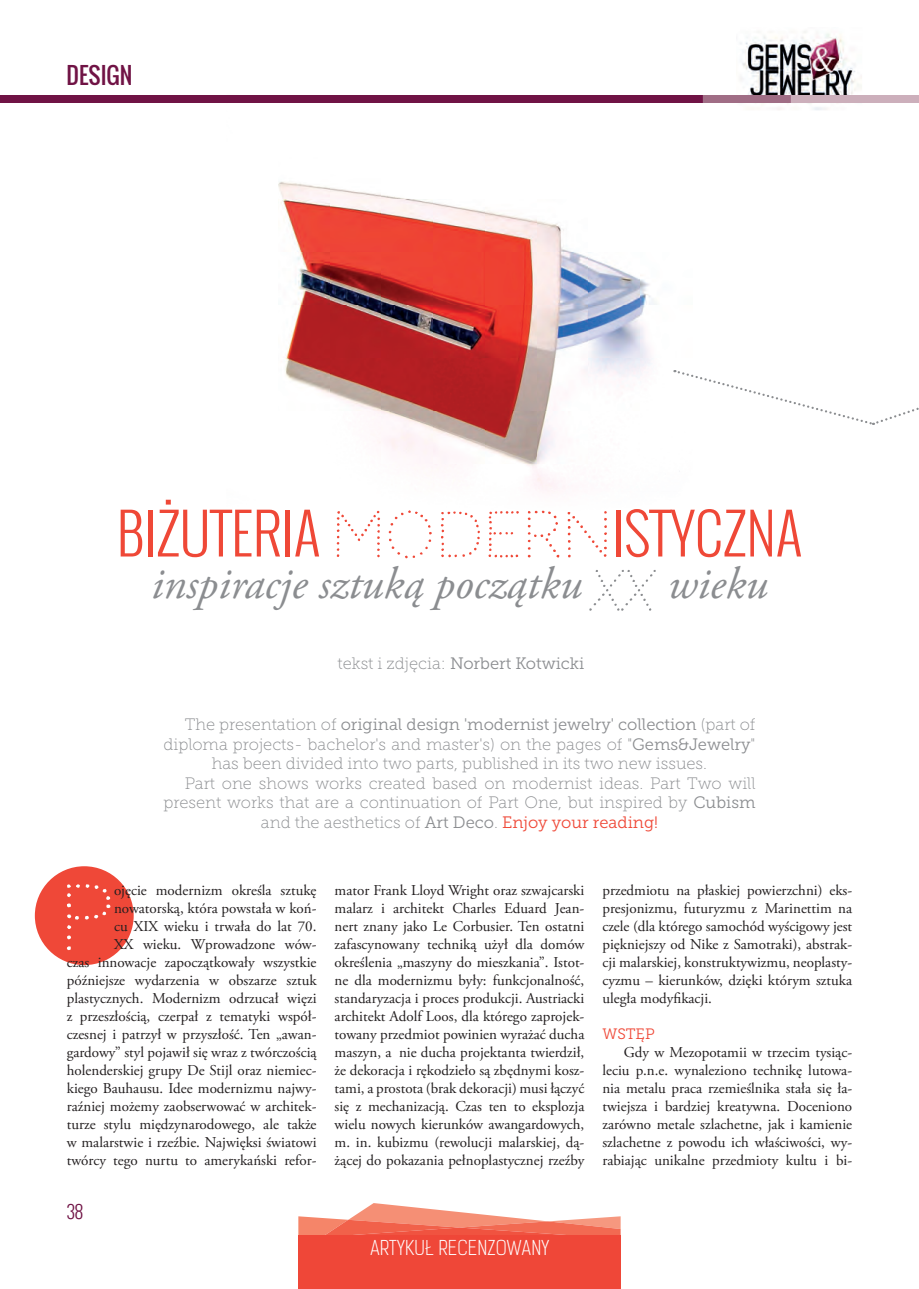
<style>
.page{position:relative;width:919px;height:1289px;background:#fff}
.page>*{position:absolute;margin:0;border:0;box-sizing:border-box;transform-origin:0 0}
.t1{font:89.25px "Codystar";color:#fff}
.t2{font:300 55.65px "Oswald";color:#ef4837}
.t3{font:italic 45px "Adobe Garamond Pro";color:#8b8d90}
.t4{font:22.5px "Oswald";color:#701345}
.t5{font:300 19.5px "Kelson Sans";letter-spacing:.015em;color:#fff}
.t6{font:300 18px "Oswald";color:#701345}
.t7{font:16.5px "Museo Slab 100";color:#8b8d90}
.t8{font:16.5px "Museo Slab 300";color:#8b8d90}
.t9{font:15px/18px "Adobe Garamond Pro";color:#231f20;text-align:justify}
.t10{font:15px "Museo Slab 300";color:#ef4837}
.s1{font-family:"Codystar";font-weight:400;font-size:62.1px}
.s2{font-family:"Codystar";font-style:normal;font-size:55.5px}
.s3{font-family:"Museo Slab 100"}
.s4{font-family:"Museo Slab 300"}
.s5{font-family:"Museo Slab 300";color:#ef4837}
</style>
<div class="page">
<img style="left:0;top:95px;width:906px;height:8px">
<img style="left:740px;top:31px;width:122px;height:79px">
<img style="left:736px;top:95px;width:126px;height:8px">
<div style="left:35px;top:866px;width:99px;height:99px;background:#ef4838;border-radius:50%"></div>
<img style="left:278px;top:181px;width:396px;height:310px">
<div style="left:227px;top:95px;width:465px;height:8px;background:#701345"></div>
<svg style="left:674px;top:370px;width:245px;height:55px"></svg>
<svg style="left:906px;top:95px;width:12px;height:8px"></svg>
<svg style="left:298px;top:1203px;width:322px;height:32px"></svg>
<div style="left:298px;top:1235px;width:322px;height:53px;background:#ef4738"></div>
<p class="t4" style="left:67px;top:58px;width:67px">DESIGN</p>
<p class="t2" style="left:117px;top:493px;width:687px">BIŻUTERIA <span class="s1">MODERN</span>ISTYCZNA</p>
<p class="t3" style="left:151px;top:557px;width:618px">inspiracje sztuką początku<span class="s2">XX</span> wieku</p>
<p class="t8" style="left:337px;top:654px;width:248px"><span class="s3">tekst i zdjęcia:</span> Norbert Kotwicki</p>
<p class="t8" style="left:185px;top:715px;width:572px"><span class="s3">The presentation of</span> original design 'modernist jewelry' collection <span class="s3">(part of</span></p>
<p class="t7" style="left:163px;top:735px;width:593px">diploma projects- bachelor's and master's) on the pages of "<span class="s4">Gems&amp;Jewelry</span>"</p>
<p class="t7" style="left:212px;top:754px;width:496px">has been divided into two parts, published in its two new issues.</p>
<p class="t7" style="left:185px;top:774px;width:572px">Part one shows works created based on modernist ideas. Part Two will</p>
<p class="t7" style="left:163px;top:793px;width:593px">present works that are a continuation of Part One, but inspired by <span class="s4">Cubism</span></p>
<p class="t7" style="left:261px;top:813px;width:398px">and the aesthetics of <span class="s4">Art Deco</span>. <span class="s5">Enjoy your reading!</span></p>
<p class="t1" style="left:59px;top:866px;width:56px">P</p>
<p class="t9" style="left:67px;top:882px;width:251px;text-align:right">ojęcie modernizm określa sztukę nowatorską, która powstała w koń-<br>cu XIX wieku i trwała do lat 70.<br>XX wieku. Wprowadzone wów-<br>czas innowacje zapoczątkowały wszystkie późniejsze wydarzenia w obszarze sztuk plastycznych. Modernizm odrzucał więzi z przeszłością, czerpał z tematyki współ&shy;czesnej i patrzył w przyszłość. Ten „awan&shy;gardowy” styl pojawił się wraz z twórczością holenderskiej grupy De Stijl oraz niemiec&shy;kiego Bauhausu. Idee modernizmu najwy&shy;raźniej możemy zaobserwować w architek&shy;turze stylu międzynarodowego, ale także w malarstwie i rzeźbie. Najwięksi światowi twórcy tego nurtu to amerykański refor-</p>
<p class="t9" style="left:334px;top:882px;width:251px">mator Frank Lloyd Wright oraz szwajcarski malarz i architekt Charles Eduard Jean&shy;nert znany jako Le Corbusier. Ten ostatni zafascynowany techniką użył dla domów określenia „maszyny do mieszkania”. Istot&shy;ne dla modernizmu były: funkcjonalność, standaryzacja i proces produkcji. Austriacki architekt Adolf Loos, dla którego zaprojek&shy;towany przedmiot powinien wyrażać ducha maszyn, a nie ducha projektanta twierdził, że dekoracja i rękodzieło są zbędnymi kosz&shy;tami, a prostota (brak dekoracji) musi łączyć się z mechanizacją. Czas ten to eksplozja wielu nowych kierunków awangardowych, m. in. kubizmu (rewolucji malarskiej, dą&shy;żącej do pokazania pełnoplastycznej rzeźby</p>
<p class="t9" style="left:602px;top:882px;width:251px">przedmiotu na płaskiej powierzchni) eks&shy;presjonizmu, futuryzmu z Marinettim na czele (dla którego samochód wyścigowy jest piękniejszy od Nike z Samotraki), abstrak&shy;cji malarskiej, konstruktywizmu, neoplasty&shy;cyzmu – kierunków, dzięki którym sztuka uległa modyfikacji.</p>
<p class="t10" style="left:602px;top:1025px;width:54px">WSTĘP</p>
<p class="t9" style="left:623px;top:1044px;width:230px">Gdy w Mezopotamii w trzecim tysiąc-</p>
<p class="t9" style="left:602px;top:1062px;width:251px">leciu p.n.e. wynaleziono technikę lutowa-</p>
<p class="t9" style="left:602px;top:1080px;width:251px">nia metalu praca rzemieślnika stała się ła-</p>
<p class="t9" style="left:602px;top:1098px;width:251px">twiejsza i bardziej kreatywna. Doceniono</p>
<p class="t9" style="left:602px;top:1116px;width:251px">zarówno metale szlachetne, jak i kamienie</p>
<p class="t9" style="left:602px;top:1134px;width:251px">szlachetne z powodu ich właściwości, wy-</p>
<p class="t9" style="left:602px;top:1152px;width:251px">rabiając unikalne przedmioty kultu i bi-</p>
<p class="t6" style="left:67px;top:1198px;width:18px">38</p>
<p class="t5" style="left:370px;top:1236px;width:180px">ARTYKUŁ RECENZOWANY</p>
</div>
